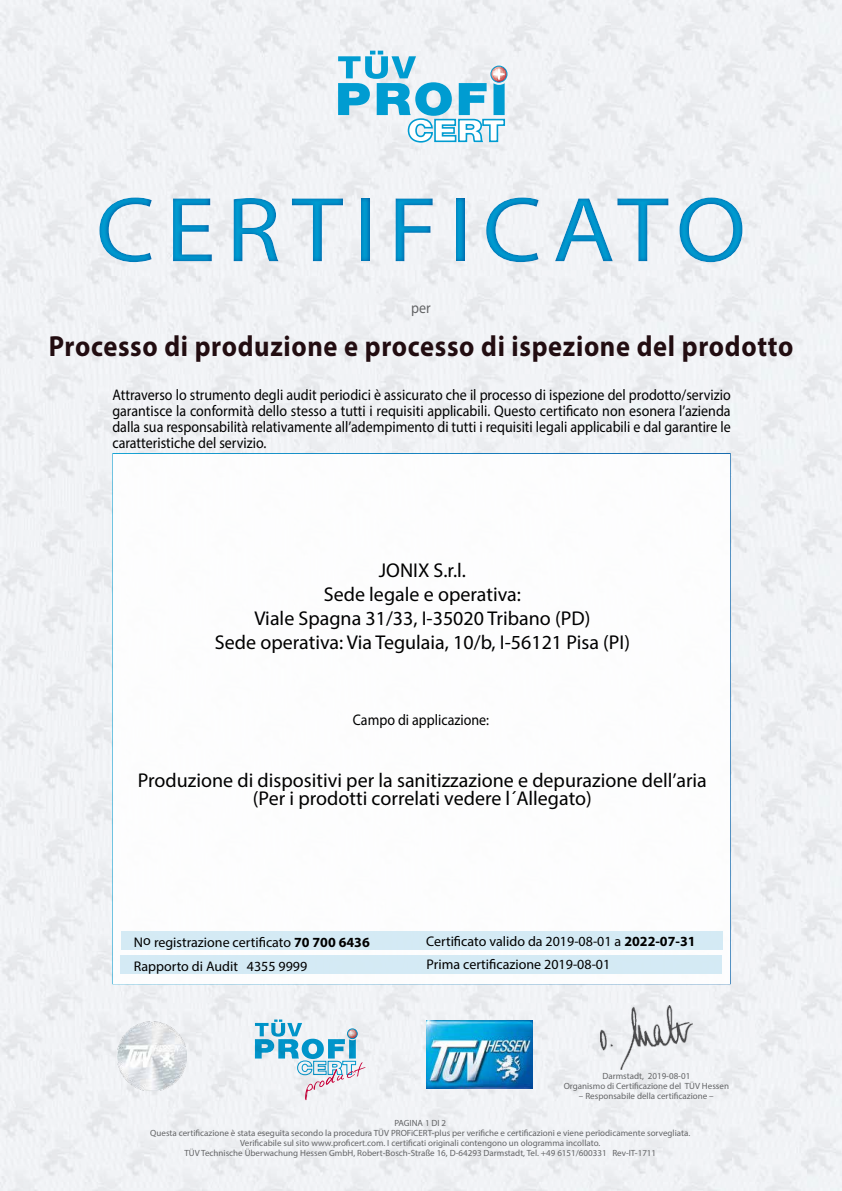
<style>
.page{position:relative;width:842px;height:1191px;background:#fff}
.page>*{position:absolute;margin:0;border:0;box-sizing:border-box;transform-origin:0 0}
.t1{font:93px "Myriad Pro";letter-spacing:.1em;color:#009cd1;scale:1.1 1}
.t2{font:700 29.1px "Myriad Pro";letter-spacing:.025em;color:#220d11;scale:.91 1}
.t3{font:20px/24px "Myriad Pro";color:#000;text-align:center}
.t4{font:15.4px/16px "Myriad Pro";color:#000;text-align:justify;scale:.91 1}
.t5{font:15.4px "Myriad Pro";color:#636466;scale:.91 1}
.t6{font:14px/23.9px "Myriad Pro";color:#000}
.t7{font:9px/10px "Myriad Pro";color:#636466;text-align:center}
.s1{font-weight:700}
</style>
<div class="page">
<img style="left:0;top:0;width:842px;height:1191px">
<svg style="left:338px;top:51px;width:169px;height:92px"></svg>
<svg style="left:255px;top:1019px;width:110px;height:81px"></svg>
<img style="left:427px;top:1020px;width:106px;height:69px">
<div style="left:112px;top:453px;width:619px;height:531px;background:#fff;border:2px solid #fff"></div>
<div style="left:120px;top:955px;width:602px;height:19px;background:#d0e8f4"></div>
<div style="left:121px;top:931px;width:601px;height:19px;background:#d0e8f4"></div>
<div style="left:0;top:172px;width:842px;height:114px;background:#0062ac;opacity:.75"></div>
<img style="left:600px;top:1005px;width:92px;height:64px">
<img style="left:117px;top:1021px;width:70px;height:69px">
<h1 class="t1" style="left:96px;top:173px;width:593px">CERTIFICATO</h1>
<h3 class="t5" style="left:411px;top:298px;width:23px">per</h3>
<h2 class="t2" style="left:49px;top:327px;width:820px">Processo di produzione e processo di ispezione del prodotto</h2>
<p class="t4" style="left:112px;top:386px;width:681px">Attraverso lo strumento degli audit periodici è assicurato che il processo di ispezione del prodotto/servizio garantisce la conformità dello stesso a tutti i requisiti applicabili. Questo certificato non esonera l’azienda dalla sua responsabilità relativamente all’adempimento di tutti i requisiti legali applicabili e dal garantire le caratteristiche del servizio.</p>
<h3 class="t3" style="left:215px;top:558px;width:417px">JONIX S.r.l.<br>Sede legale e operativa:<br>Viale Spagna 31/33, I-35020 Tribano (PD)<br>Sede operativa: Via Tegulaia, 10/b, I-56121 Pisa (PI)</h3>
<h3 class="t4" style="left:353px;top:711px;width:151px">Campo di applicazione:</h3>
<h3 class="t3" style="left:138px;top:770px;width:570px;line-height:18px">Produzione di dispositivi per la sanitizzazione e depurazione dell’aria (Per i prodotti correlati vedere l´Allegato)</h3>
<h3 class="t6" style="left:134px;top:930px;width:238px">No registrazione certificato <span class="s1">70 700 6436<br></span>Rapporto di Audit 4355 9999</h3>
<h3 class="t6" style="left:426px;top:929px;width:271px">Certificato valido da 2019-08-01 a <span class="s1">2022-07-31</span></h3>
<h3 class="t6" style="left:427px;top:952px;width:185px">Prima certificazione 2019-08-01</h3>
<p class="t7" style="left:564px;top:1071px;width:167px">Darmstadt, 2019-08-01<br>Organismo di Certificazione del TÜV Hessen</p>
<p class="t7" style="left:579px;top:1091px;width:136px">– Responsabile della certificazione –</p>
<p class="t7" style="left:150px;top:1118px;width:541px">PAGINA 1 DI 2<br>Questa certificazione è stata eseguita secondo la procedura TÜV PROFiCERT-plus per verifiche e certificazioni e viene periodicamente sorvegliata.<br>Verificabile sul sito www.proficert.com. I certificati originali contengono un ologramma incollato.<br>TÜV Technische Überwachung Hessen GmbH, Robert-Bosch-Straße 16, D-64293 Darmstadt, Tel. +49 6151/600331 Rev-IT-1711</p>
</div>
